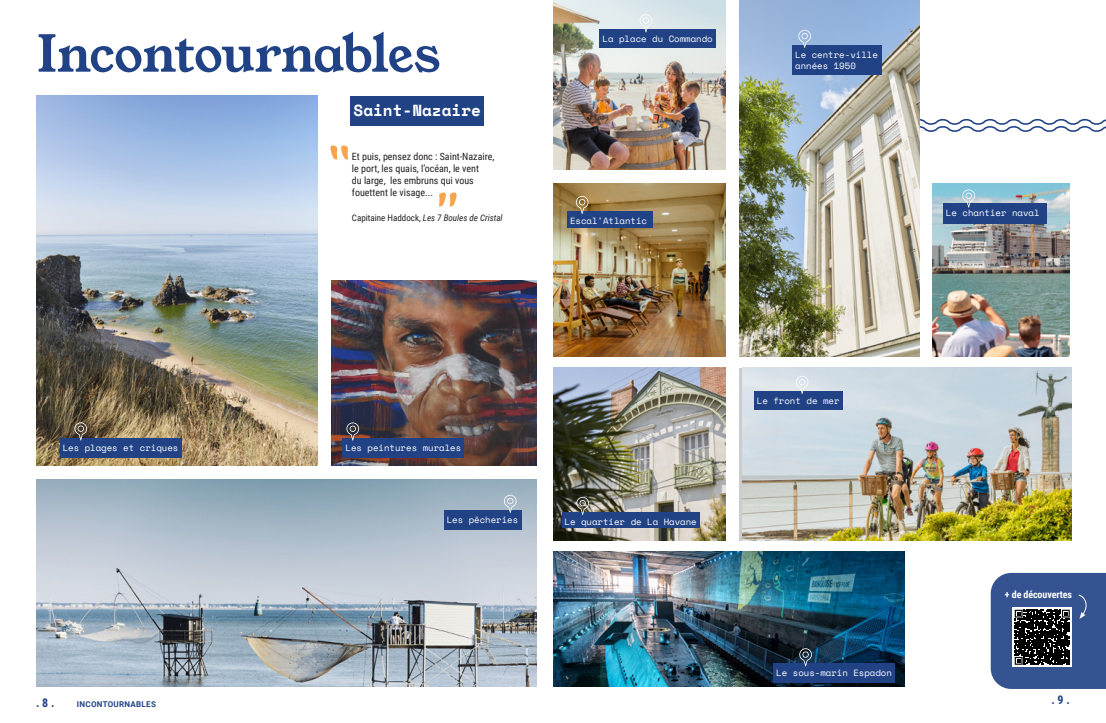
<style>
.page{position:relative;width:1106px;height:723px;background:#fff}
.page>*{position:absolute;margin:0;border:0;box-sizing:border-box;transform-origin:0 0}
.t1{font:50px "Young Serif";letter-spacing:-.02em;color:#214386}
.t2{font:700 16px "Space Mono";color:#fff}
.t3{font:700 12px "Roboto Condensed";color:#214386}
.t4{font:10px/12px "Roboto Condensed";color:#231f20}
.t5{font:700 10px "Roboto Condensed";letter-spacing:-.01em;color:#fff}
.t6{font:9px/10.8px "Space Mono";color:#fff}
.t7{font:italic 9px "Roboto Condensed";color:#231f20}
.t8{font:700 8px "Roboto";letter-spacing:.035em;color:#214386}
.s1{font-style:normal}
</style>
<div class="page">
<img style="left:37px;top:479px;width:499px;height:208px">
<img style="left:37px;top:96px;width:280px;height:369px">
<img style="left:742px;top:368px;width:329px;height:172px">
<div style="left:351px;top:96px;width:133px;height:30px;background:#214386"></div>
<div style="left:754px;top:391px;width:88px;height:18px;background:#214386"></div>
<svg style="left:795px;top:376px;width:13px;height:18px"></svg>
<img style="left:331px;top:280px;width:205px;height:185px">
<svg style="left:919px;top:117px;width:187px;height:17px"></svg>
<img style="left:932px;top:184px;width:138px;height:173px">
<img style="left:553px;top:184px;width:173px;height:173px">
<img style="left:740px;top:0;width:179px;height:357px">
<img style="left:553px;top:368px;width:173px;height:172px">
<img style="left:553px;top:551px;width:352px;height:136px">
<img style="left:553px;top:0;width:173px;height:170px">
<div style="left:600px;top:30px;width:116px;height:18px;background:#214386"></div>
<svg style="left:639px;top:14px;width:13px;height:18px"></svg>
<div style="left:567px;top:211px;width:86px;height:17px;background:#214386"></div>
<svg style="left:576px;top:196px;width:12px;height:18px"></svg>
<div style="left:943px;top:203px;width:104px;height:21px;background:#214386"></div>
<svg style="left:962px;top:189px;width:13px;height:19px"></svg>
<div style="left:773px;top:663px;width:121px;height:19px;background:#214386"></div>
<svg style="left:799px;top:648px;width:13px;height:18px"></svg>
<div style="left:561px;top:512px;width:138px;height:16px;background:#214386"></div>
<svg style="left:576px;top:497px;width:13px;height:18px"></svg>
<div style="left:343px;top:438px;width:121px;height:19px;background:#214386"></div>
<svg style="left:346px;top:422px;width:13px;height:18px"></svg>
<div style="left:792px;top:45px;width:89px;height:30px;background:#214386"></div>
<svg style="left:798px;top:30px;width:13px;height:18px"></svg>
<div style="left:444px;top:510px;width:77px;height:20px;background:#214386"></div>
<svg style="left:504px;top:495px;width:12px;height:18px"></svg>
<div style="left:60px;top:438px;width:121px;height:19px;background:#214386"></div>
<svg style="left:74px;top:422px;width:13px;height:18px"></svg>
<svg style="left:330px;top:145px;width:18px;height:14px"></svg>
<svg style="left:439px;top:192px;width:17px;height:14px"></svg>
<svg style="left:990px;top:573px;width:116px;height:116px;background:#3d537e"></svg>
<h1 class="t1" style="left:37px;top:25px;width:405px">Incontournables</h1>
<h2 class="t2" style="left:353px;top:99px;width:129px">Saint-Nazaire</h2>
<p class="t4" style="left:352px;top:150px;width:144px">Et puis, pensez donc : Saint-Nazaire, le port, les quais, l’océan, le vent<br>du large, les embruns qui vous fouettent le visage...</p>
<p class="t7" style="left:352px;top:211px;width:152px"><span class="s1">Capitaine Haddock,</span> Les 7 Boules de Cristal</p>
<p class="t6" style="left:602px;top:34px;width:112px">La place du Commando</p>
<p class="t6" style="left:570px;top:215px;width:79px">Escal'Atlantic</p>
<p class="t6" style="left:795px;top:49px;width:84px">Le centre-ville années 1950</p>
<p class="t6" style="left:946px;top:207px;width:95px">Le chantier naval</p>
<p class="t6" style="left:63px;top:442px;width:117px">Les plages et criques</p>
<h3 class="t3" style="left:36px;top:694px;width:20px">. 8 .</h3>
<p class="t8" style="left:77px;top:698px;width:80px">INCONTOURNABLES</p>
<p class="t6" style="left:345px;top:442px;width:117px">Les peintures murales</p>
<p class="t6" style="left:446px;top:514px;width:73px">Les pêcheries</p>
<p class="t6" style="left:564px;top:516px;width:134px">Le quartier de La Havane</p>
<p class="t6" style="left:757px;top:395px;width:84px">Le front de mer</p>
<p class="t6" style="left:776px;top:667px;width:117px">Le sous-marin Espadon</p>
<p class="t5" style="left:1005px;top:587px;width:69px">+ de découvertes</p>
<h3 class="t3" style="left:1051px;top:691px;width:20px">. 9 .</h3>
</div>
